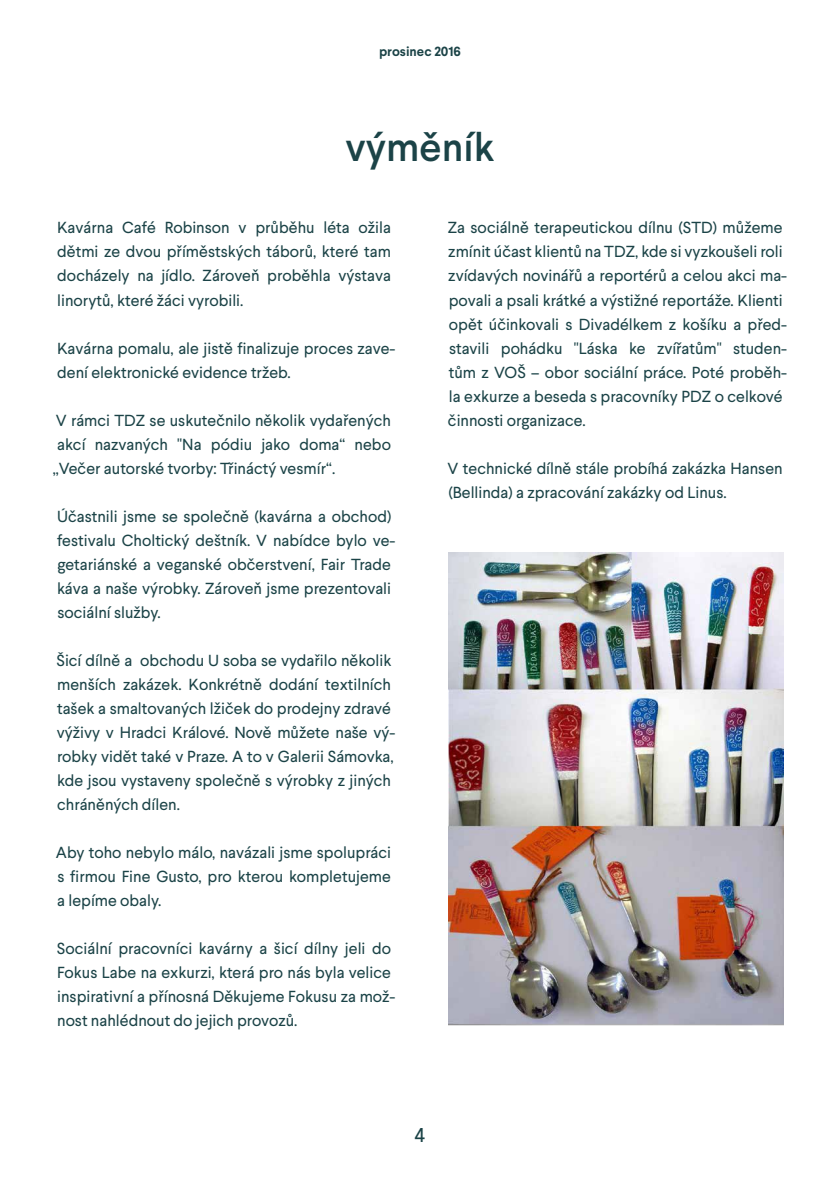
<style>
.page{position:relative;width:840px;height:1191px;background:#fff}
.page>*{position:absolute;margin:0;border:0;box-sizing:border-box;transform-origin:0 0}
.t1{font:500 40px "Larsseit";color:#1b4347}
.t2{font:20px "Larsseit";color:#1b4347}
.t3{font:16px/24px "Larsseit";color:#1b4347}
.t4{font:700 13.2px "Larsseit";color:#1b4347}
</style>
<div class="page">
<img style="left:448px;top:552px;width:334px;height:473px">
<p class="t4" style="left:379px;top:43px;width:83px">prosinec 2016</p>
<h1 class="t1" style="left:345px;top:122px;width:150px">výměník</h1>
<p class="t3" style="left:57px;top:216px;width:335px;text-align:justify">Kavárna Café Robinson v průběhu léta ožila dětmi ze dvou příměstských táborů, které tam docházely na jídlo. Zároveň proběhla výstava linorytů, které žáci vyrobili.</p>
<p class="t3" style="left:57px;top:336px;width:340px">Kavárna pomalu, ale jistě finalizuje proces zave&shy;dení elektronické evidence tržeb.</p>
<p class="t3" style="left:53px;top:408px;width:339px;text-align:justify">V rámci TDZ se uskutečnilo několik vydařených akcí nazvaných "Na pódiu jako doma“ nebo „Večer autorské tvorby: Třináctý vesmír“.</p>
<p class="t3" style="left:57px;top:504px;width:340px">Účastnili jsme se společně (kavárna a obchod) festivalu Choltický deštník. V nabídce bylo ve&shy;getariánské a veganské občerstvení, Fair Trade káva a naše výrobky. Zároveň jsme prezentovali sociální služby.</p>
<p class="t3" style="left:57px;top:648px;width:340px">Šicí dílně a obchodu U soba se vydařilo několik menších zakázek. Konkrétně dodání textilních tašek a smaltovaných lžiček do prodejny zdravé výživy v Hradci Králové. Nově můžete naše vý&shy;robky vidět také v Praze. A to v Galerii Sámovka, kde jsou vystaveny společně s výrobky z jiných chráněných dílen.</p>
<p class="t3" style="left:56px;top:840px;width:336px;text-align:justify">Aby toho nebylo málo, navázali jsme spolupráci s firmou Fine Gusto, pro kterou kompletujeme a lepíme obaly.</p>
<p class="t3" style="left:57px;top:936px;width:340px">Sociální pracovníci kavárny a šicí dílny jeli do Fokus Labe na exkurzi, která pro nás byla velice inspirativní a přínosná Děkujeme Fokusu za mož&shy;nost nahlédnout do jejich provozů.</p>
<p class="t3" style="left:447px;top:216px;width:341px">Za sociálně terapeutickou dílnu (STD) můžeme zmínit účast klientů na TDZ, kde si vyzkoušeli roli zvídavých novinářů a reportérů a celou akci ma&shy;povali a psali krátké a výstižné reportáže. Klienti opět účinkovali s Divadélkem z košíku a před&shy;stavili pohádku "Láska ke zvířatům" studen&shy;tům z VOŠ – obor sociální práce. Poté proběh&shy;la exkurze a beseda s pracovníky PDZ o celkové činnosti organizace.</p>
<p class="t3" style="left:447px;top:456px;width:336px">V technické dílně stále probíhá zakázka Hansen (Bellinda) a zpracování zakázky od Linus.</p>
<p class="t2" style="left:414px;top:1122px;width:12px">4</p>
</div>
